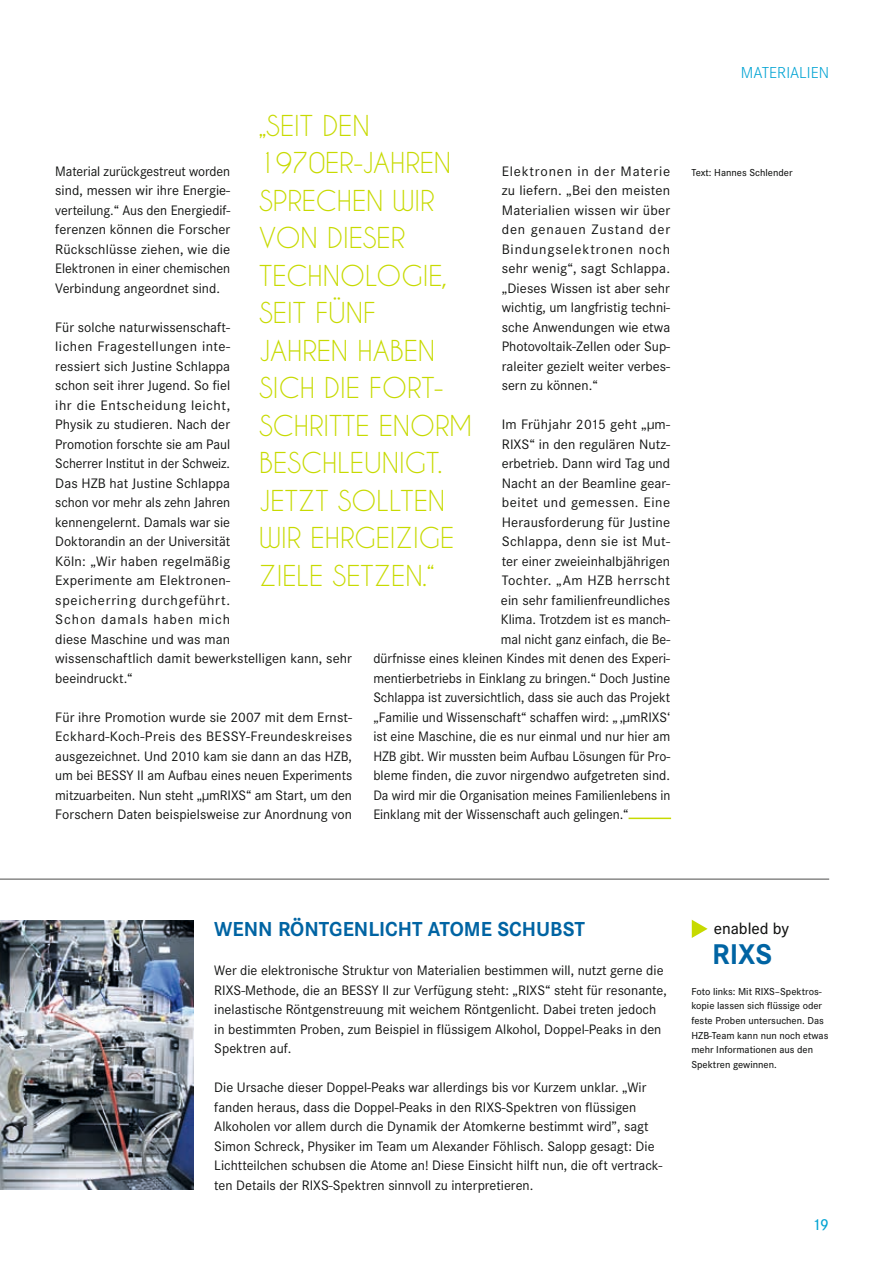
<style>
.page{position:relative;width:893px;height:1263px;background:#fff}
.page>*{position:absolute;margin:0;border:0;box-sizing:border-box;transform-origin:0 0}
.t1{font:700 29.55px "Corporate S";color:#0064a3}
.t2{font:27px/37.5px "Caviar Dreams";color:#c7da00}
.t3{font:700 21px "Corporate S";color:#0064a3}
.t4{font:500 16.95px "Corporate S";color:#131413}
.t5{font:300 16.5px "Corporate S";color:#00a3d3}
.t6{font:500 16.5px "Corporate S";color:#00a3d3}
.t7{font:14.25px/19.5px "Corporate S";color:#131413;text-align:justify}
.t8{font:14.25px "Corporate S";letter-spacing:.02em;color:#131413}
.t9{font:14.25px "Corporate S";letter-spacing:.035em;color:#131413}
.t10{font:14.25px "Corporate S";letter-spacing:.03em;color:#131413}
.t11{font:500 10.5px/14.7px "Corporate S";color:#131413}
</style>
<div class="page">
<hr style="left:629px;top:818px;width:42px;height:1px;background:#c7da00">
<hr style="left:0;top:879px;width:829px;height:1px;background:#4d4d4c">
<img style="left:0;top:920px;width:193px;height:270px">
<svg style="left:692px;top:920px;width:16px;height:18px"></svg>
<h2 class="t2" style="left:259px;top:106px;width:214px">„SEIT DEN<br>1970ER-JAHREN<br>SPRECHEN WIR<br>VON DIESER<br>TECHNOLOGIE,<br>SEIT FÜNF<br>JAHREN HABEN<br>SICH DIE FORT-<br>SCHRITTE ENORM<br>BESCHLEUNIGT.<br>JETZT SOLLTEN<br>WIR EHRGEIZIGE<br>ZIELE SETZEN.“</h2>
<p class="t7" style="left:55px;top:161px;width:176px">Material zurückgestreut worden sind, messen wir ihre Energie&shy;verteilung.“ Aus den Energiedif&shy;ferenzen können die Forscher Rückschlüsse ziehen, wie die Elektronen in einer chemischen Verbindung angeordnet sind.</p>
<p class="t7" style="left:55px;top:317px;width:298px;text-align:left">Für solche naturwissenschaft-<br>lichen Fragestellungen inte-<br>ressiert sich Justine Schlappa<br>schon seit ihrer Jugend. So fiel<br>ihr die Entscheidung leicht,<br>Physik zu studieren. Nach der<br>Promotion forschte sie am Paul<br>Scherrer Institut in der Schweiz.<br>Das HZB hat Justine Schlappa<br>schon vor mehr als zehn Jahren<br>kennengelernt. Damals war sie<br>Doktorandin an der Universität<br>Köln: „Wir haben regelmäßig<br>Experimente am Elektronen-<br>speicherring durchgeführt.<br>Schon damals haben mich<br>diese Maschine und was man<br>wissenschaftlich damit bewerkstelligen kann, sehr beeindruckt.“</p>
<p class="t7" style="left:55px;top:707px;width:298px">Für ihre Promotion wurde sie 2007 mit dem Ernst-Eckhard-Koch-Preis des BESSY-Freundeskreises ausgezeichnet. Und 2010 kam sie dann an das HZB, um bei BESSY II am Aufbau eines neuen Experiments mitzuarbeiten. Nun steht „µmRIXS“ am Start, um den Forschern Daten beispielsweise zur Anordnung von</p>
<p class="t7" style="left:502px;top:161px;width:170px">Elektronen in der Materie zu liefern. „Bei den meisten Materialien wissen wir über den genauen Zustand der Bindungselektronen noch sehr wenig“, sagt Schlappa. „Dieses Wissen ist aber sehr wichtig, um langfristig techni&shy;sche Anwendungen wie etwa Photovoltaik-Zellen oder Sup&shy;raleiter gezielt weiter verbes&shy;sern zu können.“</p>
<p class="t7" style="left:502px;top:415px;width:170px">Im Frühjahr 2015 geht „µm-</p>
<p class="t7" style="left:502px;top:434px;width:170px">RIXS“ in den regulären Nutz-</p>
<p class="t7" style="left:502px;top:454px;width:170px">erbetrieb. Dann wird Tag und</p>
<p class="t7" style="left:502px;top:473px;width:170px">Nacht an der Beamline gear-</p>
<p class="t9" style="left:502px;top:494px;width:170px">beitet und gemessen. Eine</p>
<p class="t7" style="left:502px;top:512px;width:170px">Herausforderung für Justine</p>
<p class="t8" style="left:502px;top:533px;width:170px">Schlappa, denn sie ist Mut-</p>
<p class="t7" style="left:502px;top:551px;width:170px">ter einer zweieinhalbjährigen</p>
<p class="t10" style="left:502px;top:572px;width:170px">Tochter. „Am HZB herrscht</p>
<p class="t7" style="left:501px;top:590px;width:171px">ein sehr familienfreundliches</p>
<p class="t7" style="left:501px;top:610px;width:171px">Klima. Trotzdem ist es manch-</p>
<p class="t7" style="left:501px;top:629px;width:171px">mal nicht ganz einfach, die Be-</p>
<p class="t7" style="left:373px;top:649px;width:298px">dürfnisse eines kleinen Kindes mit denen des Experi-</p>
<p class="t7" style="left:373px;top:668px;width:298px">mentierbetriebs in Einklang zu bringen.“ Doch Justine</p>
<p class="t7" style="left:373px;top:688px;width:298px">Schlappa ist zuversichtlich, dass sie auch das Projekt</p>
<p class="t7" style="left:373px;top:707px;width:298px">„Familie und Wissenschaft“ schaffen wird: „‚µmRIXS‘</p>
<p class="t7" style="left:373px;top:727px;width:298px">ist eine Maschine, die es nur einmal und nur hier am</p>
<p class="t7" style="left:373px;top:746px;width:298px">HZB gibt. Wir mussten beim Aufbau Lösungen für Pro-</p>
<p class="t7" style="left:373px;top:766px;width:298px">bleme finden, die zuvor nirgendwo aufgetreten sind.</p>
<p class="t7" style="left:373px;top:785px;width:298px">Da wird mir die Organisation meines Familienlebens in</p>
<p class="t7" style="left:373px;top:805px;width:257px">Einklang mit der Wissenschaft auch gelingen.“</p>
<p class="t5" style="left:741px;top:63px;width:90px">MATERIALIEN</p>
<p class="t11" style="left:691px;top:165px;width:103px">Text: Hannes Schlender</p>
<h3 class="t3" style="left:214px;top:917px;width:372px">WENN RÖNTGENLICHT ATOME SCHUBST</h3>
<p class="t7" style="left:214px;top:961px;width:454px;text-align:left">Wer die elektronische Struktur von Materialien bestimmen will, nutzt gerne die RIXS-Methode, die an BESSY II zur Verfügung steht: „RIXS“ steht für resonante, inelastische Röntgenstreuung mit weichem Röntgenlicht. Dabei treten jedoch in bestimmten Proben, zum Beispiel in flüssigem Alkohol, Doppel-Peaks in den Spektren auf.</p>
<p class="t7" style="left:214px;top:1078px;width:449px;text-align:left">Die Ursache dieser Doppel-Peaks war allerdings bis vor Kurzem unklar. „Wir fanden heraus, dass die Doppel-Peaks in den RIXS-Spektren von flüssigen Alkoholen vor allem durch die Dynamik der Atomkerne bestimmt wird”, sagt Simon Schreck, Physiker im Team um Alexander Föhlisch. Salopp gesagt: Die Lichtteilchen schubsen die Atome an! Diese Einsicht hilft nun, die oft vertrack&shy;ten Details der RIXS-Spektren sinnvoll zu interpretieren.</p>
<p class="t4" style="left:714px;top:919px;width:77px">enabled by</p>
<h1 class="t1" style="left:712px;top:937px;width:62px">RIXS</h1>
<p class="t11" style="left:691px;top:984px;width:138px">Foto links: Mit RIXS–Spektros&shy;kopie lassen sich flüssige oder feste Proben untersuchen. Das<br>HZB-Team kann nun noch etwas mehr Informationen aus den<br>Spektren gewinnen.</p>
<p class="t6" style="left:812px;top:1215px;width:18px">19</p>
</div>
